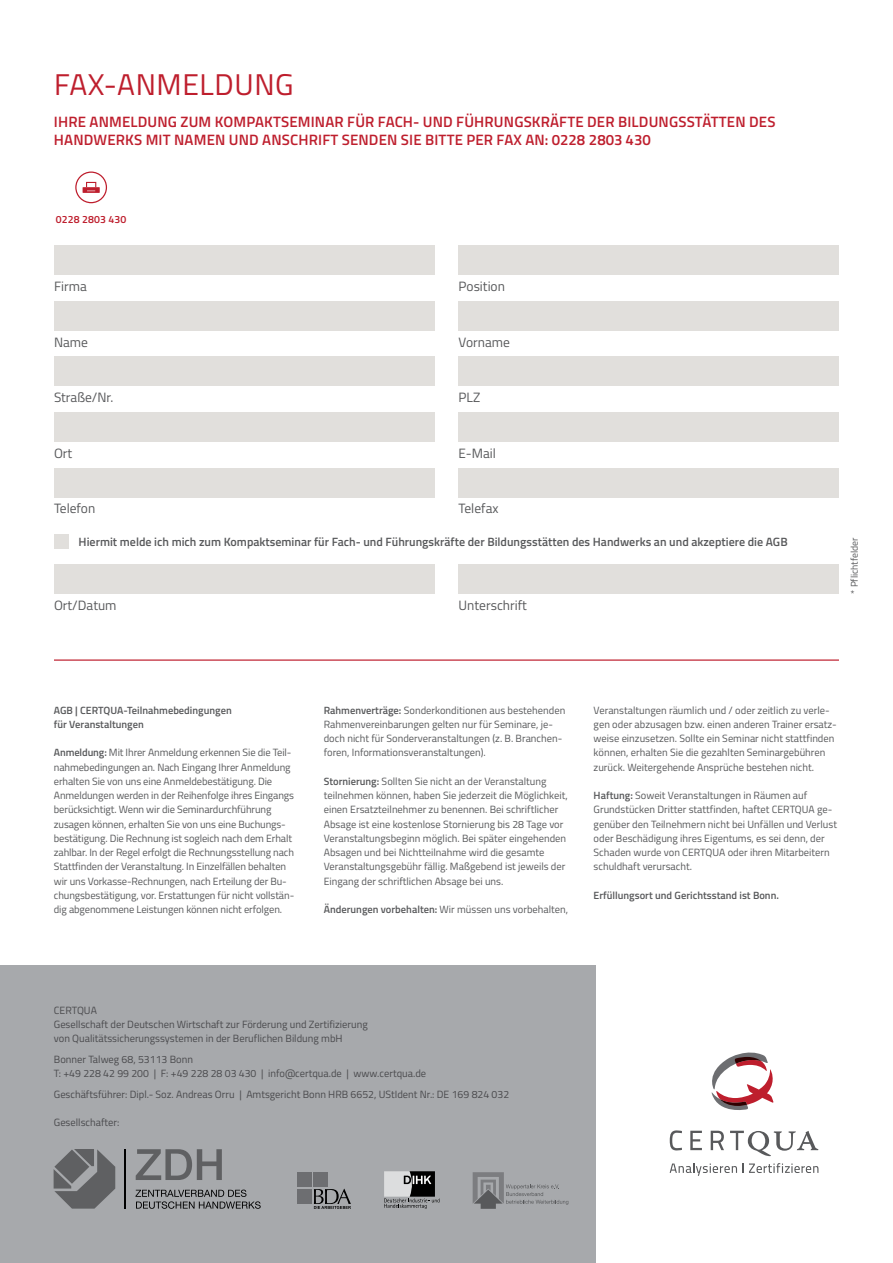
<style>
.page{position:relative;width:893px;height:1263px;background:#fff}
.page>*{position:absolute;margin:0;border:0;box-sizing:border-box;transform-origin:0 0}
.t1{font:30px "Titillium";letter-spacing:.02em;color:#be1e2d}
.t2{font:600 15px/18px "Titillium";letter-spacing:.01em;color:#be1e2d}
.t3{font:13.5px "Titillium";color:#58595b}
.t4{font:600 12px "Titillium";color:#58595b}
.t5{font:10.5px/14.2px "Titillium";color:#58595b}
.t6{font:10.5px/14.2px "Titillium";color:#4a4a4d}
.t7{font:600 10.5px/14.2px "Titillium";color:#58595b}
.t8{font:600 10.5px "Titillium";letter-spacing:.01em;color:#be1e2d}
.t9{font:9.75px "Titillium";color:#58595b}
.s1{font-weight:600}
</style>
<div class="page">
<div style="left:54px;top:245px;width:380px;height:30px;background:#e1dfdc"></div>
<div style="left:459px;top:245px;width:380px;height:30px;background:#e1dfdc"></div>
<div style="left:54px;top:301px;width:380px;height:29px;background:#e1dfdc"></div>
<div style="left:459px;top:301px;width:380px;height:29px;background:#e1dfdc"></div>
<div style="left:54px;top:356px;width:380px;height:30px;background:#e1dfdc"></div>
<div style="left:459px;top:356px;width:380px;height:30px;background:#e1dfdc"></div>
<div style="left:54px;top:412px;width:380px;height:30px;background:#e1dfdc"></div>
<div style="left:54px;top:534px;width:15px;height:14px;background:#e1dfdc"></div>
<div style="left:459px;top:412px;width:380px;height:30px;background:#e1dfdc"></div>
<div style="left:54px;top:468px;width:380px;height:30px;background:#e1dfdc"></div>
<div style="left:459px;top:468px;width:380px;height:30px;background:#e1dfdc"></div>
<div style="left:54px;top:564px;width:380px;height:30px;background:#e1dfdc"></div>
<div style="left:459px;top:564px;width:380px;height:30px;background:#e1dfdc"></div>
<hr style="left:54px;top:659px;width:785px;height:2px;background:#be1e2d">
<svg style="left:75px;top:171px;width:32px;height:32px"></svg>
<div style="left:0;top:965px;width:595px;height:298px;background:#a7a9ac"></div>
<svg style="left:670px;top:1163px;width:148px;height:13px"></svg>
<svg style="left:670px;top:1130px;width:12px;height:20px"></svg>
<svg style="left:690px;top:1131px;width:12px;height:19px"></svg>
<svg style="left:711px;top:1131px;width:13px;height:19px"></svg>
<svg style="left:730px;top:1131px;width:88px;height:25px"></svg>
<svg style="left:711px;top:1052px;width:63px;height:58px"></svg>
<div style="left:297px;top:1172px;width:14px;height:15px;background:#6d6e71"></div>
<div style="left:297px;top:1189px;width:14px;height:15px;background:#6d6e71"></div>
<div style="left:313px;top:1172px;width:15px;height:15px;background:#6d6e71"></div>
<svg style="left:314px;top:1189px;width:37px;height:20px"></svg>
<svg style="left:473px;top:1172px;width:95px;height:37px"></svg>
<svg style="left:384px;top:1171px;width:55px;height:38px"></svg>
<svg style="left:136px;top:1149px;width:86px;height:31px"></svg>
<hr style="left:124px;top:1149px;width:1px;height:60px;background:#000">
<svg style="left:135px;top:1189px;width:126px;height:20px"></svg>
<svg style="left:54px;top:1149px;width:61px;height:59px"></svg>
<h1 class="t1" style="left:54px;top:62px;width:238px">Fax-Anmeldung</h1>
<h2 class="t2" style="left:54px;top:112px;width:722px">Ih re Anmeldu ng zu m Kompaktseminar für Fach- und Füh rungskräfte Der Bildu ngsstätten des<br>Handwerks mit NameN UN D Ansch rift senden Sie bitte per Fax an: 0228 2803 430</h2>
<p class="t8" style="left:56px;top:211px;width:72px">0228 2803 430</p>
<p class="t3" style="left:54px;top:276px;width:34px">Firma</p>
<p class="t3" style="left:459px;top:276px;width:48px">Position</p>
<p class="t3" style="left:54px;top:332px;width:35px">Name</p>
<p class="t3" style="left:459px;top:332px;width:53px">Vorname</p>
<p class="t3" style="left:54px;top:387px;width:61px">Straße/N r.</p>
<p class="t3" style="left:459px;top:387px;width:23px">PLZ</p>
<p class="t3" style="left:54px;top:443px;width:20px">Ort</p>
<p class="t3" style="left:459px;top:443px;width:39px">E-Mail</p>
<p class="t3" style="left:54px;top:498px;width:43px">Telefon</p>
<p class="t3" style="left:459px;top:498px;width:41px">Telefax</p>
<p class="t4" style="left:79px;top:532px;width:711px">Hiermit melde ich mich zum Kompaktseminar für Fach- und Führungskräfte der Bildungsstätten des Handwerks an und akzeptiere die AG B</p>
<p class="t3" style="left:54px;top:595px;width:64px">Ort/Datum</p>
<p class="t3" style="left:459px;top:595px;width:70px">Unterschrift</p>
<p class="t9" style="left:847px;top:594px;width:58px;rotate:-90deg">* Pflichtfelder</p>
<p class="t7" style="left:54px;top:702px;width:34px">AG B | CERT</p>
<p class="t7" style="left:54px;top:702px;width:179px;text-indent:50px">QUA-Teilnahmebedingungen für Veranstaltungen</p>
<p class="t5" style="left:54px;top:745px;width:242px"><span class="s1">Anmeldung:</span> Mit Ihrer Anmeldung erkennen Sie die Teil&shy;nahmebedingungen an. Nach Eingang Ihrer Anmeldung erhalten Sie von uns eine Anmeldebestätigung. Die Anmeldungen werden in der Reihenfolge ihres Eingangs berücksichtigt. Wenn wir die Seminardurchführung zusagen können, erhalten Sie von uns eine Buchungs&shy;bestätigung. Die Rechnung ist sogleich nach dem Erhalt zahlbar. In der Regel erfolgt die Rechnungsstellung nach Stattfinden der Veranstaltung. In Einzelfällen behalten wir uns Vorkasse-Rechnungen, nach Erteilung der Bu&shy;chungsbestätigung, vor. Erstattungen für nicht vollstän&shy;dig abgenommene Leistungen können nicht erfolgen.</p>
<p class="t5" style="left:324px;top:702px;width:243px"><span class="s1">Rahmenverträge:</span> Sonderkonditionen aus bestehenden Rahmenvereinbarungen gelten nur für Seminare, je&shy;doch nicht für Sonderveranstaltungen (z. B. Branchen&shy;foren, Informationsveranstaltungen).</p>
<p class="t5" style="left:324px;top:773px;width:245px"><span class="s1">Stornierung:</span> Sollten Sie nicht an der Veranstaltung teilnehmen können, haben Sie jederzeit die Möglichkeit, einen Ersatzteilnehmer zu benennen. Bei schriftlicher Absage ist eine kostenlose Stornierung bis 28 Tage vor Veranstaltungsbeginn möglich. Bei später eingehenden Absagen und bei Nichtteilnahme wird die gesamte Veranstaltungsgebühr fällig. Maßgebend ist jeweils der Eingang der schriftlichen Absage bei uns.</p>
<p class="t5" style="left:324px;top:902px;width:246px"><span class="s1">Änderungen vorbehalten:</span> Wir müssen uns vorbehalten,</p>
<p class="t5" style="left:594px;top:702px;width:244px">Veranstaltungen räumlich und / oder zeitlich zu verle&shy;gen oder abzusagen bzw. einen anderen Trainer ersatz&shy;weise einzusetzen. Sollte ein Seminar nicht stattfinden können, erhalten Sie die gezahlten Seminargebühren zurück. Weitergehende Ansprüche bestehen nicht.</p>
<p class="t5" style="left:594px;top:788px;width:245px"><span class="s1">Haftung:</span> Soweit Veranstaltungen in Räumen auf Grundstücken Dritter stattfinden, haftet CERTQUA ge&shy;genüber den Teilnehmern nicht bei U nfällen und Verlust oder Beschädigung ihres Eigentums, es sei denn, der Schaden wurde von CERTQUA oder ihren Mitarbeitern schuldhaft verursacht.</p>
<p class="t7" style="left:594px;top:887px;width:187px">Erfüllungsort und Gerichtsstand ist Bonn.</p>
<p class="t6" style="left:54px;top:1002px;width:315px">CERTQUA<br>Gesellschaft der Deutschen Wirtschaft zur Förderung und Zertifizierung von Qualitätssicherungssystemen in der Beruflichen Bildung mbH</p>
<p class="t6" style="left:54px;top:1051px;width:374px">Bonner Talweg 68, 53113 Bonn<br>T: +49 228 42 99 200 | F: +49 228 28 03 430 | info@certqua.de | www.certqua.de</p>
<p class="t6" style="left:54px;top:1086px;width:457px">Geschäftsführer: Dipl.- Soz. Andreas Orru | Amtsgericht Bonn H RB 6652, UStIdent N r.: D E 169 824 032</p>
<p class="t6" style="left:54px;top:1115px;width:67px">Gesellschafter:</p>
</div>
